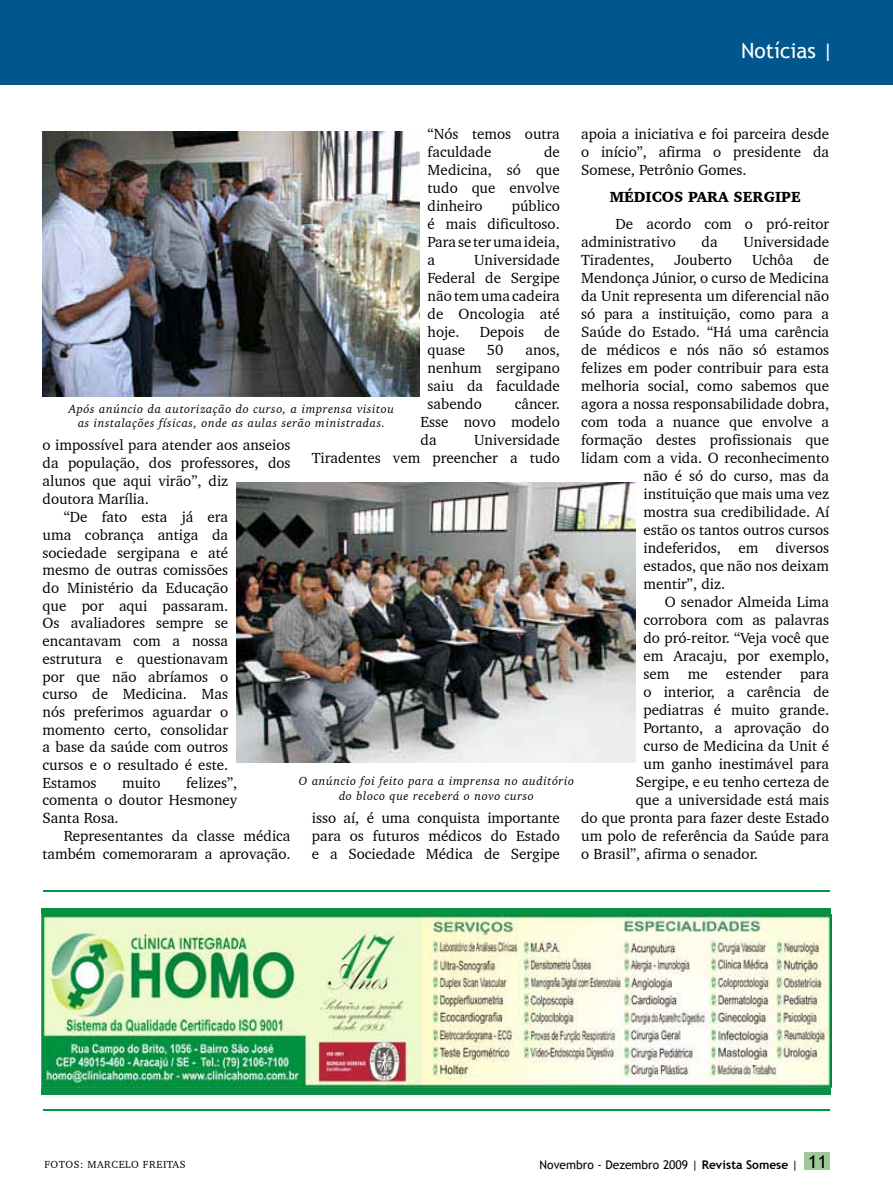
<style>
.page{position:relative;width:893px;height:1191px;background:#fff}
.page>*{position:absolute;margin:0;border:0;box-sizing:border-box;transform-origin:0 0}
.t1{font:21px "Trebuchet MS";color:#fff}
.t2{font:15px/18px "Charter BT";color:#000;text-align:justify}
.t3{font:900 15px "Charter BT";color:#000}
.t4{font:italic 12px/14.4px "Charter BT";letter-spacing:.05em;color:#000;text-align:center}
.t5{font:12px "Trebuchet MS";color:#000}
.t6{font:10.5px "Charter BT";letter-spacing:.05em;color:#000}
.s1{font-weight:700}
.s2{font-size:18px}
</style>
<div class="page">
<div style="left:804px;top:1152px;width:25px;height:17px;background:#9fc898"></div>
<div style="left:0;top:0;width:893px;height:84px;background:#00578e"></div>
<img style="left:42px;top:132px;width:377px;height:264px">
<img style="left:237px;top:482px;width:398px;height:280px">
<hr style="left:43px;top:1109px;width:787px;height:1px;background:#00984b">
<hr style="left:43px;top:890px;width:787px;height:1px;background:#00984b">
<div style="left:42px;top:908px;width:789px;height:186px;background:#059046"></div>
<img style="left:42px;top:914px;width:789px;height:173px">
<h1 class="t1" style="left:741px;top:38px;width:94px">Notícias |</h1>
<p class="t2" style="left:581px;top:124px;width:250px">apoia a iniciativa e foi parceira desde o início”, afirma o presidente da Somese, Petrônio Gomes.</p>
<p class="t2" style="left:428px;top:124px;width:134px">“Nós temos outra faculdade</p>
<p class="t2" style="left:428px;top:142px;width:134px;text-indent:116px">de Medicina, só que tudo que envolve dinheiro</p>
<p class="t3" style="left:610px;top:188px;width:193px">MÉDICOS PARA SERGIPE</p>
<p class="t2" style="left:428px;top:196px;width:134px;text-indent:84px">público é mais dificultoso.<br>Para se ter uma ideia, a</p>
<p class="t2" style="left:581px;top:214px;width:250px;text-indent:34px">De acordo com o pró-reitor administrativo</p>
<p class="t2" style="left:702px;top:232px;width:18px">da</p>
<p class="t2" style="left:743px;top:232px;width:87px">Universidade</p>
<p class="t2" style="left:581px;top:250px;width:75px">Tiradentes,</p>
<p class="t2" style="left:674px;top:250px;width:59px">Jouberto</p>
<p class="t2" style="left:752px;top:250px;width:43px">Uchôa</p>
<p class="t2" style="left:813px;top:250px;width:17px">de</p>
<p class="t2" style="left:581px;top:268px;width:250px">Mendonça Júnior, o curso de Medicina</p>
<p class="t2" style="left:581px;top:286px;width:250px">da Unit representa um diferencial não</p>
<p class="t2" style="left:581px;top:304px;width:250px">só para a instituição, como para a</p>
<p class="t2" style="left:581px;top:322px;width:250px">Saúde do Estado. “Há uma carência</p>
<p class="t2" style="left:581px;top:340px;width:250px">de médicos e nós não só estamos</p>
<p class="t2" style="left:581px;top:358px;width:250px">felizes em poder contribuir para esta</p>
<p class="t2" style="left:581px;top:376px;width:250px">melhoria social, como sabemos que</p>
<p class="t2" style="left:581px;top:394px;width:250px">agora a nossa responsabilidade dobra,</p>
<p class="t2" style="left:581px;top:412px;width:250px">com toda a nuance que envolve a</p>
<p class="t2" style="left:581px;top:430px;width:250px">formação destes profissionais que</p>
<p class="t2" style="left:581px;top:448px;width:250px">lidam com a vida. O reconhecimento</p>
<p class="t2" style="left:643px;top:466px;width:187px">não é só do curso, mas da</p>
<p class="t2" style="left:643px;top:484px;width:187px">instituição que mais uma vez</p>
<p class="t2" style="left:643px;top:502px;width:187px">mostra sua credibilidade. Aí</p>
<p class="t2" style="left:643px;top:520px;width:187px">estão os tantos outros cursos</p>
<p class="t2" style="left:643px;top:538px;width:187px">indeferidos, em diversos</p>
<p class="t2" style="left:643px;top:556px;width:187px">estados, que não nos deixam</p>
<p class="t2" style="left:643px;top:574px;width:83px">mentir”, diz.</p>
<p class="t2" style="left:665px;top:592px;width:166px">O senador Almeida Lima</p>
<p class="t2" style="left:643px;top:610px;width:187px">corrobora com as palavras</p>
<p class="t2" style="left:643px;top:628px;width:187px">do pró-reitor. “Veja você que</p>
<p class="t2" style="left:643px;top:646px;width:187px">em Aracaju, por exemplo,</p>
<p class="t2" style="left:643px;top:664px;width:187px">sem me estender para</p>
<p class="t2" style="left:643px;top:682px;width:187px">o interior, a carência de</p>
<p class="t2" style="left:643px;top:700px;width:187px">pediatras é muito grande.</p>
<p class="t2" style="left:643px;top:718px;width:187px">Portanto, a aprovação do</p>
<p class="t2" style="left:643px;top:736px;width:187px">curso de Medicina da Unit é</p>
<p class="t2" style="left:643px;top:754px;width:187px">um ganho inestimável para</p>
<p class="t2" style="left:636px;top:772px;width:195px">Sergipe, e eu tenho certeza de</p>
<p class="t2" style="left:636px;top:790px;width:195px">que a universidade está mais</p>
<p class="t2" style="left:581px;top:808px;width:250px">do que pronta para fazer deste Estado</p>
<p class="t2" style="left:581px;top:826px;width:250px">um polo de referência da Saúde para</p>
<p class="t2" style="left:581px;top:844px;width:178px">o Brasil”, afirma o senador.</p>
<p class="t2" style="left:428px;top:250px;width:134px;text-indent:46px">Universidade Federal de Sergipe não tem uma cadeira de Oncologia até hoje.</p>
<p class="t2" style="left:480px;top:322px;width:46px">Depois</p>
<p class="t2" style="left:544px;top:322px;width:17px">de</p>
<p class="t2" style="left:428px;top:340px;width:39px">quase</p>
<p class="t2" style="left:487px;top:340px;width:18px">50</p>
<p class="t2" style="left:428px;top:340px;width:134px;text-indent:98px">anos, nenhum sergipano saiu da faculdade sabendo</p>
<p class="t2" style="left:421px;top:394px;width:141px;text-indent:94px">câncer.<br>Esse novo modelo da</p>
<p class="t4" style="left:69px;top:401px;width:327px">Após anúncio da autorização do curso, a imprensa visitou as instalações físicas, onde as aulas serão ministradas.</p>
<p class="t2" style="left:312px;top:430px;width:250px;text-align:right">Universidade<br>Tiradentes vem preencher a tudo</p>
<p class="t2" style="left:43px;top:436px;width:250px">o impossível para atender aos anseios</p>
<p class="t2" style="left:43px;top:454px;width:250px">da população, dos professores, dos</p>
<p class="t2" style="left:43px;top:472px;width:187px">alunos que aqui virão”, diz</p>
<p class="t2" style="left:43px;top:490px;width:108px">doutora Marília.</p>
<p class="t2" style="left:64px;top:508px;width:166px">“De fato esta já era</p>
<p class="t2" style="left:43px;top:525px;width:187px">uma cobrança antiga da</p>
<p class="t2" style="left:43px;top:543px;width:187px">sociedade sergipana e até</p>
<p class="t2" style="left:43px;top:561px;width:187px">mesmo de outras comissões</p>
<p class="t2" style="left:43px;top:578px;width:187px">do Ministério da Educação</p>
<p class="t2" style="left:43px;top:596px;width:187px">que por aqui passaram.</p>
<p class="t2" style="left:43px;top:614px;width:187px">Os avaliadores sempre se</p>
<p class="t2" style="left:43px;top:631px;width:187px">encantavam com a nossa</p>
<p class="t2" style="left:43px;top:649px;width:187px">estrutura e questionavam</p>
<p class="t2" style="left:43px;top:667px;width:187px">por que não abríamos o</p>
<p class="t2" style="left:43px;top:685px;width:187px">curso de Medicina. Mas</p>
<p class="t2" style="left:43px;top:702px;width:187px">nós preferimos aguardar o</p>
<p class="t2" style="left:43px;top:720px;width:187px">momento certo, consolidar</p>
<p class="t2" style="left:43px;top:738px;width:187px">a base da saúde com outros</p>
<p class="t2" style="left:43px;top:755px;width:187px">cursos e o resultado é este.</p>
<p class="t2" style="left:43px;top:773px;width:55px">Estamos</p>
<p class="t2" style="left:122px;top:773px;width:40px">muito</p>
<p class="t4" style="left:299px;top:773px;width:277px">O anúncio foi feito para a imprensa no auditório do bloco que receberá o novo curso</p>
<p class="t2" style="left:43px;top:773px;width:196px;text-indent:144px">felizes”, comenta o doutor Hesmoney Santa Rosa.</p>
<p class="t2" style="left:43px;top:826px;width:250px;text-align:right">Representantes da classe médica também comemoraram a aprovação.</p>
<p class="t2" style="left:312px;top:808px;width:250px">isso aí, é uma conquista importante para os futuros médicos do Estado e a Sociedade Médica de Sergipe</p>
<p class="t6" style="left:44px;top:1157px;width:143px">FOTOS: MARCELO FREITAS</p>
<p class="t5" style="left:540px;top:1157px;width:289px">Novembro - Dezembro 2009 | <span class="s1">Revista Somese</span> | <span class="s2">11</span></p>
</div>
